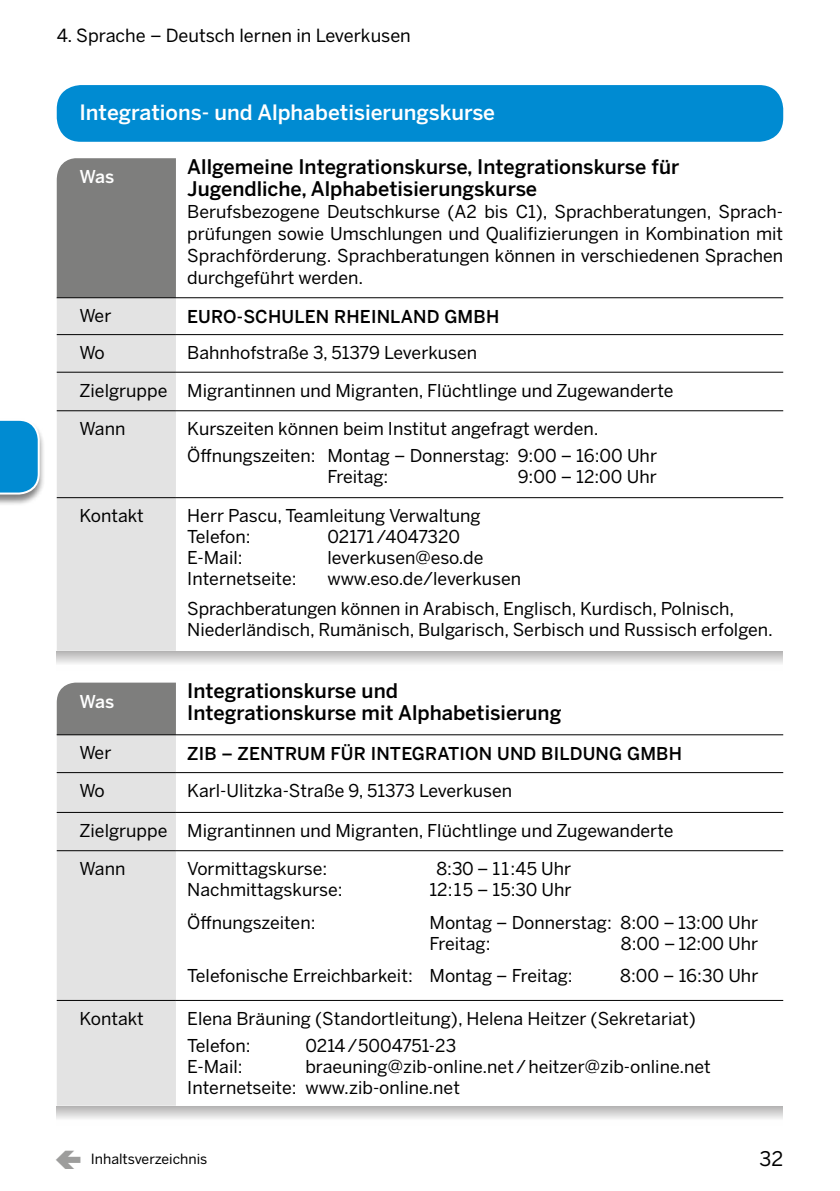
<style>
.page{position:relative;width:840px;height:1191px;background:#fff}
.page>*{position:absolute;margin:0;border:0;box-sizing:border-box;transform-origin:0 0}
.t1{font:500 21px "Benton Sans";color:#fff}
.t2{font:500 20px/22px "Benton Sans";color:#000}
.t3{font:20px "Benton Sans";color:#000}
.t4{font:18px "Benton Sans";color:#000}
.t5{font:17.6px/21.2px "Benton Sans";color:#000}
.t6{font:500 17.6px "Benton Sans";letter-spacing:.01em;color:#000}
.t7{font:500 17.6px "Benton Sans";letter-spacing:-.025em;color:#fff}
.t8{font:14px "Benton Sans";color:#000}
</style>
<div class="page">
<div style="left:57px;top:158px;width:119px;height:139px;background:#7e7e7d"></div>
<div style="left:57px;top:85px;width:725px;height:57px;background:#008bd2;border-radius:24px"></div>
<div style="left:57px;top:682px;width:119px;height:52px;background:#7e7e7d"></div>
<div style="left:57px;top:735px;width:119px;height:370px;background:#e3e3e3"></div>
<hr style="left:176px;top:734px;width:606px;height:1px;background:#000">
<hr style="left:176px;top:772px;width:606px;height:1px;background:#000">
<hr style="left:176px;top:812px;width:606px;height:1px;background:#000">
<hr style="left:176px;top:850px;width:606px;height:1px;background:#000">
<hr style="left:176px;top:1000px;width:606px;height:1px;background:#000">
<hr style="left:57px;top:734px;width:119px;height:1px;background:#000">
<hr style="left:57px;top:772px;width:119px;height:1px;background:#000">
<hr style="left:57px;top:812px;width:119px;height:1px;background:#000">
<hr style="left:57px;top:850px;width:119px;height:1px;background:#000">
<hr style="left:57px;top:1000px;width:119px;height:1px;background:#000">
<div style="left:57px;top:298px;width:119px;height:353px;background:#e3e3e3"></div>
<hr style="left:176px;top:297px;width:606px;height:1px;background:#000">
<hr style="left:176px;top:334px;width:606px;height:1px;background:#000">
<hr style="left:176px;top:372px;width:606px;height:1px;background:#000">
<hr style="left:176px;top:410px;width:606px;height:1px;background:#000">
<hr style="left:176px;top:497px;width:606px;height:1px;background:#000">
<hr style="left:57px;top:297px;width:119px;height:1px;background:#000">
<hr style="left:57px;top:334px;width:119px;height:1px;background:#000">
<hr style="left:57px;top:372px;width:119px;height:1px;background:#000">
<hr style="left:57px;top:410px;width:119px;height:1px;background:#000">
<hr style="left:57px;top:497px;width:119px;height:1px;background:#000">
<div style="left:0;top:418px;width:45px;height:88px;background:#000;opacity:.5"></div>
<svg style="left:0;top:418px;width:41px;height:77px;background:#2c9cd6"></svg>
<svg style="left:57px;top:651px;width:725px;height:13px;background:#d3d3d3"></svg>
<svg style="left:57px;top:1106px;width:725px;height:13px;background:#d2d2d2"></svg>
<p class="t4" style="left:57px;top:25px;width:355px">4. Sprache – Deutsch lernen in Leverkusen</p>
<p class="t1" style="left:79px;top:100px;width:417px">Integrations- und Alphabetisierungskurse</p>
<p class="t7" style="left:79px;top:167px;width:36px">Was</p>
<p class="t2" style="left:187px;top:155px;width:493px">Allgemeine Integrationskurse, Integrationskurse für<br>Jugendliche, Alphabetisierungskurse</p>
<p class="t5" style="left:187px;top:200px;width:597px;line-height:22px;text-align:justify">Berufsbezogene Deutschkurse (A2 bis C1), Sprachberatungen, Sprach&shy;prüfungen sowie Umschlungen und Qualifizierungen in Kombination mit Sprachförderung. Sprachberatungen können in verschiedenen Sprachen durchgeführt werden.</p>
<p class="t5" style="left:79px;top:305px;width:33px">Wer</p>
<p class="t6" style="left:187px;top:306px;width:313px">EURO-SCHULEN RHEINLAND GMBH</p>
<p class="t5" style="left:79px;top:342px;width:27px">Wo</p>
<p class="t5" style="left:79px;top:333px;width:595px;line-height:38px;text-indent:108px">Bahnhofstraße 3, 51379 Leverkusen<br>Zielgruppe Migrantinnen und Migranten, Flüchtlinge und Zugewanderte<br>Wann</p>
<p class="t5" style="left:187px;top:415px;width:471px;line-height:26.8px">Kurszeiten können beim Institut angefragt werden.<br>Öffnungszeiten: Montag – Donnerstag: 9:00 – 16:00 Uhr</p>
<p class="t5" style="left:327px;top:466px;width:62px">Freitag:</p>
<p class="t5" style="left:517px;top:466px;width:140px">9:00 – 12:00 Uhr</p>
<p class="t5" style="left:79px;top:505px;width:66px">Kontakt</p>
<p class="t5" style="left:187px;top:505px;width:294px">Herr Pascu, Teamleitung Verwaltung<br>Telefon:</p>
<p class="t5" style="left:327px;top:526px;width:134px">02171/4047320</p>
<p class="t5" style="left:187px;top:547px;width:57px">E-Mail:</p>
<p class="t5" style="left:327px;top:547px;width:157px">leverkusen@eso.de</p>
<p class="t5" style="left:187px;top:568px;width:111px">Internetseite:</p>
<p class="t5" style="left:187px;top:564px;width:548px;line-height:29.6px;text-indent:140px">www.eso.de/leverkusen<br>Sprachberatungen können in Arabisch, Englisch, Kurdisch, Polnisch,</p>
<p class="t5" style="left:187px;top:619px;width:587px">Niederländisch, Rumänisch, Bulgarisch, Serbisch und Russisch erfolgen.</p>
<p class="t7" style="left:79px;top:691px;width:36px">Was</p>
<p class="t2" style="left:187px;top:680px;width:375px">Integrationskurse und<br>Integrationskurse mit Alphabetisierung</p>
<p class="t5" style="left:79px;top:742px;width:33px">Wer</p>
<p class="t6" style="left:187px;top:743px;width:496px">ZIB – ZENTRUM FÜR INTEGRATION UND BILDUNG GMBH</p>
<p class="t5" style="left:79px;top:779px;width:27px">Wo</p>
<p class="t5" style="left:187px;top:779px;width:326px">Karl-Ulitzka-Straße 9, 51373 Leverkusen</p>
<p class="t5" style="left:79px;top:811px;width:595px;line-height:38.2px">Zielgruppe Migrantinnen und Migranten, Flüchtlinge und Zugewanderte<br>Wann</p>
<p class="t5" style="left:187px;top:858px;width:141px">Vormittagskurse:</p>
<p class="t5" style="left:436px;top:858px;width:136px">8:30 – 11:45 Uhr</p>
<p class="t5" style="left:187px;top:879px;width:157px">Nachmittagskurse:</p>
<p class="t5" style="left:429px;top:879px;width:143px">12:15 – 15:30 Uhr</p>
<p class="t5" style="left:187px;top:911px;width:130px">Öffnungszeiten:</p>
<p class="t5" style="left:429px;top:911px;width:330px">Montag – Donnerstag: 8:00 – 13:00 Uhr<br>Freitag:</p>
<p class="t5" style="left:620px;top:932px;width:139px">8:00 – 12:00 Uhr</p>
<p class="t5" style="left:187px;top:965px;width:387px">Telefonische Erreichbarkeit: Montag – Freitag:</p>
<p class="t5" style="left:620px;top:965px;width:139px">8:00 – 16:30 Uhr</p>
<p class="t5" style="left:79px;top:1007px;width:66px">Kontakt</p>
<p class="t5" style="left:187px;top:1004px;width:510px;line-height:26.8px">Elena Bräuning (Standortleitung), Helena Heitzer (Sekretariat)<br>Telefon:</p>
<p class="t5" style="left:305px;top:1034px;width:152px">0214/5004751-23</p>
<p class="t5" style="left:187px;top:1055px;width:525px;text-indent:118px">braeuning@zib-online.net/heitzer@zib-online.net<br>Internetseite: www.zib-online.net</p>
<p class="t5" style="left:187px;top:1055px;width:57px">E-Mail:</p>
<p class="t8" style="left:91px;top:1151px;width:118px">Inhaltsverzeichnis</p>
<p class="t3" style="left:759px;top:1146px;width:25px">32</p>
</div>
